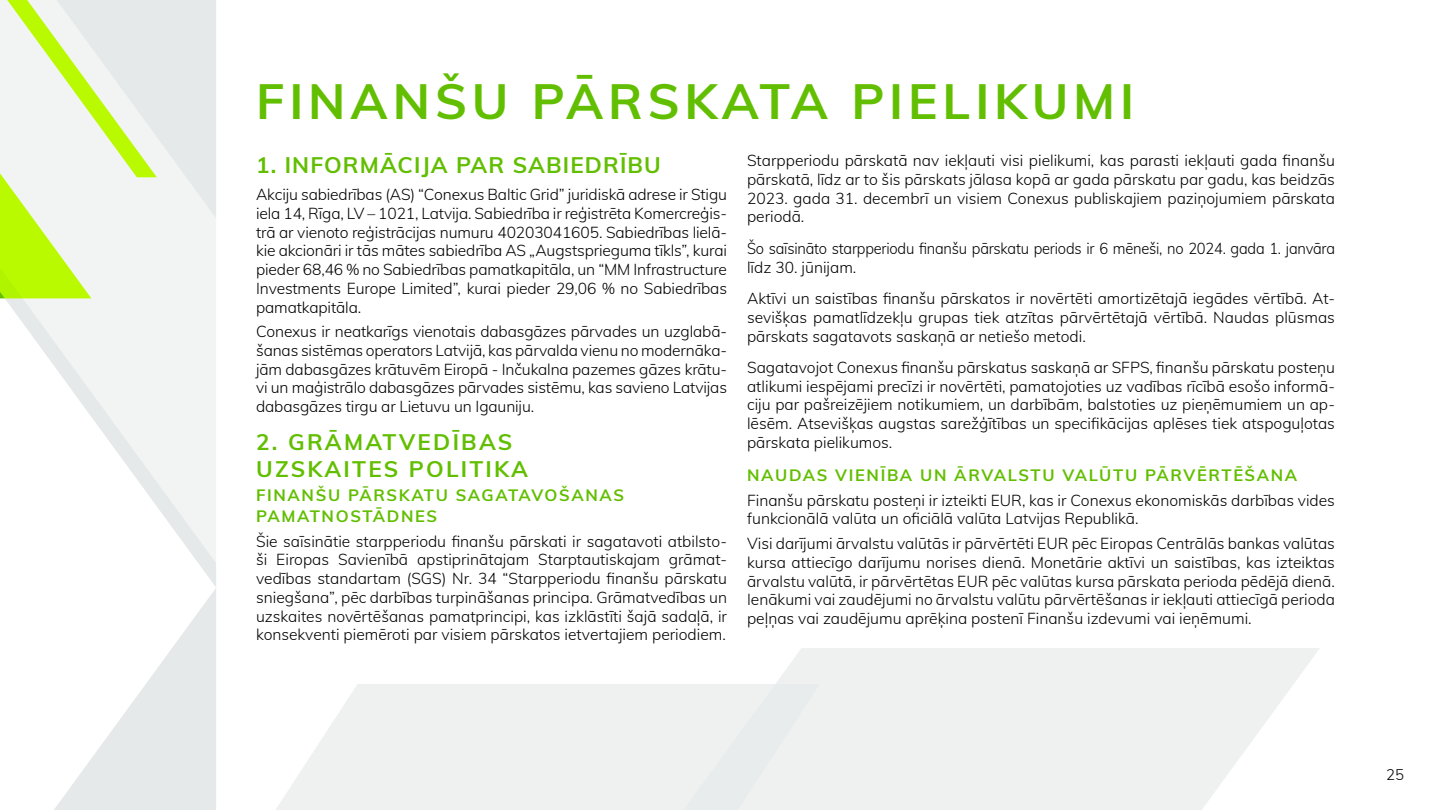
<style>
.page{position:relative;width:1440px;height:810px;background:#fff}
.page>*{position:absolute;margin:0;border:0;box-sizing:border-box;transform-origin:0 0}
.t1{font:700 49.5px "Mulish";color:#62be00}
.t2{font:700 22.5px/27px "Mulish";letter-spacing:.09em;color:#62be00}
.t3{font:700 22.5px "Mulish";letter-spacing:.05em;color:#62be00}
.t4{font:700 16.5px/20.2px "Mulish";letter-spacing:.1em;color:#62be00}
.t5{font:300 15.6px/18.8px "Mulish";color:#000;text-align:justify}
.t6{font:300 15.6px/18.8px "Mulish";color:#000;scale:.94 1}
.t7{font:300 15px "Mulish";color:#000}
</style>
<div class="page">
<svg style="left:776px;top:648px;width:544px;height:162px;fill:#eff1f1"></svg>
<svg style="left:276px;top:684px;width:544px;height:126px;fill:#eff1f1"></svg>
<svg style="left:54px;top:605px;width:162px;height:205px"></svg>
<svg style="left:0;top:0;width:216px;height:605px"></svg>
<svg style="left:0;top:0;width:157px;height:298px"></svg>
<h1 class="t1" style="left:256px;top:65px;width:214px">FINANŠU</h1>
<h1 class="t1" style="left:532px;top:65px;width:38px">PĀRSKATA</h1>
<h1 class="t1" style="left:851px;top:65px;width:32px">PIELIKUMI</h1>
<h2 class="t3" style="left:256px;top:149px;width:406px">1. INFORMĀCIJA PAR SABIEDRĪBU</h2>
<p class="t5" style="left:256px;top:184px;width:472px">Akciju sabiedrības (AS) “Conexus Baltic Grid” juridiskā adrese ir Stigu iela 14, Rīga, LV – 1021, Latvija. Sabiedrība ir reģistrēta Komercreģis&shy;trā ar vienoto reģistrācijas numuru 40203041605. Sabiedrības lielā&shy;kie akcionāri ir tās mātes sabiedrība AS „Augstsprieguma tīkls”, kurai pieder 68,46 % no Sabiedrības pamatkapitāla, un “MM Infrastructure Investments Europe Limited”, kurai pieder 29,06 % no Sabiedrības pamatkapitāla.</p>
<p class="t5" style="left:256px;top:322px;width:472px">Conexus ir neatkarīgs vienotais dabasgāzes pārvades un uzglabā&shy;šanas sistēmas operators Latvijā, kas pārvalda vienu no modernāka&shy;jām dabasgāzes krātuvēm Eiropā - Inčukalna pazemes gāzes krātu&shy;vi un maģistrālo dabasgāzes pārvades sistēmu, kas savieno Latvijas dabasgāzes tirgu ar Lietuvu un Igauniju.</p>
<h2 class="t2" style="left:256px;top:427px;width:273px">2. GRĀMATVEDĪBAS<br>UZSKAITES POLITIKA</h2>
<p class="t4" style="left:256px;top:485px;width:369px">FINAN ŠU PĀRSKATU SAGATAVOŠANAS<br>PAMATN OSTĀDN ES</p>
<p class="t5" style="left:256px;top:531px;width:472px">Šie saīsinātie starpperiodu finanšu pārskati ir sagatavoti atbilsto&shy;ši Eiropas Savienībā apstiprinātajam Starptautiskajam grāmat&shy;vedības standartam (SGS) Nr. 34 “Starpperiodu finanšu pārskatu sniegšana”, pēc darbības turpināšanas principa. Grāmatvedības un uzskaites novērtēšanas pamatprincipi, kas izklāstīti šajā sadaļā, ir konsekventi piemēroti par visiem pārskatos ietvertajiem periodiem.</p>
<p class="t5" style="left:747px;top:151px;width:589px">Starpperiodu pārskatā nav iekļauti visi pielikumi, kas parasti iekļauti gada finanšu pārskatā, līdz ar to šis pārskats jālasa kopā ar gada pārskatu par gadu, kas beidzās 2023. gada 31. decembrī un visiem Conexus publiskajiem paziņojumiem pārskata periodā.</p>
<p class="t6" style="left:747px;top:238px;width:627px">Šo saīsināto starpperiodu finanšu pārskatu periods ir 6 mēneši, no 2024. gada 1. janvāra līdz 30. jūnijam.</p>
<p class="t5" style="left:747px;top:288px;width:589px">Aktīvi un saistības finanšu pārskatos ir novērtēti amortizētajā iegādes vērtībā. At&shy;sevišķas pamatlīdzekļu grupas tiek atzītas pārvērtētajā vērtībā. Naudas plūsmas pārskats sagatavots saskaņā ar netiešo metodi.</p>
<p class="t5" style="left:747px;top:357px;width:589px">Sagatavojot Conexus finanšu pārskatus saskaņā ar SFPS, finanšu pārskatu posteņu atlikumi iespējami precīzi ir novērtēti, pamatojoties uz vadības rīcībā esošo informā&shy;ciju par pašreizējiem notikumiem, un darbībām, balstoties uz pieņēmumiem un ap&shy;lēsēm. Atsevišķas augstas sarežģītības un specifikācijas aplēses tiek atspoguļotas pārskata pielikumos.</p>
<p class="t4" style="left:747px;top:464px;width:552px">NAUDAS VIENĪBA UN ĀRVALSTU VALŪTU PĀRVĒRTĒŠANA</p>
<p class="t5" style="left:747px;top:490px;width:589px">Finanšu pārskatu posteņi ir izteikti EUR, kas ir Conexus ekonomiskās darbības vides funkcionālā valūta un oficiālā valūta Latvijas Republikā.</p>
<p class="t5" style="left:747px;top:533px;width:589px">Visi darījumi ārvalstu valūtās ir pārvērtēti EUR pēc Eiropas Centrālās bankas valūtas kursa attiecīgo darījumu norises dienā. Monetārie aktīvi un saistības, kas izteiktas ārvalstu valūtā, ir pārvērtētas EUR pēc valūtas kursa pārskata perioda pēdējā dienā.<br>Ienākumi vai zaudējumi no ārvalstu valūtu pārvērtēšanas ir iekļauti attiecīgā perioda peļņas vai zaudējumu aprēķina postenī Finanšu izdevumi vai ieņēmumi.</p>
<p class="t7" style="left:1386px;top:764px;width:19px">25</p>
</div>
